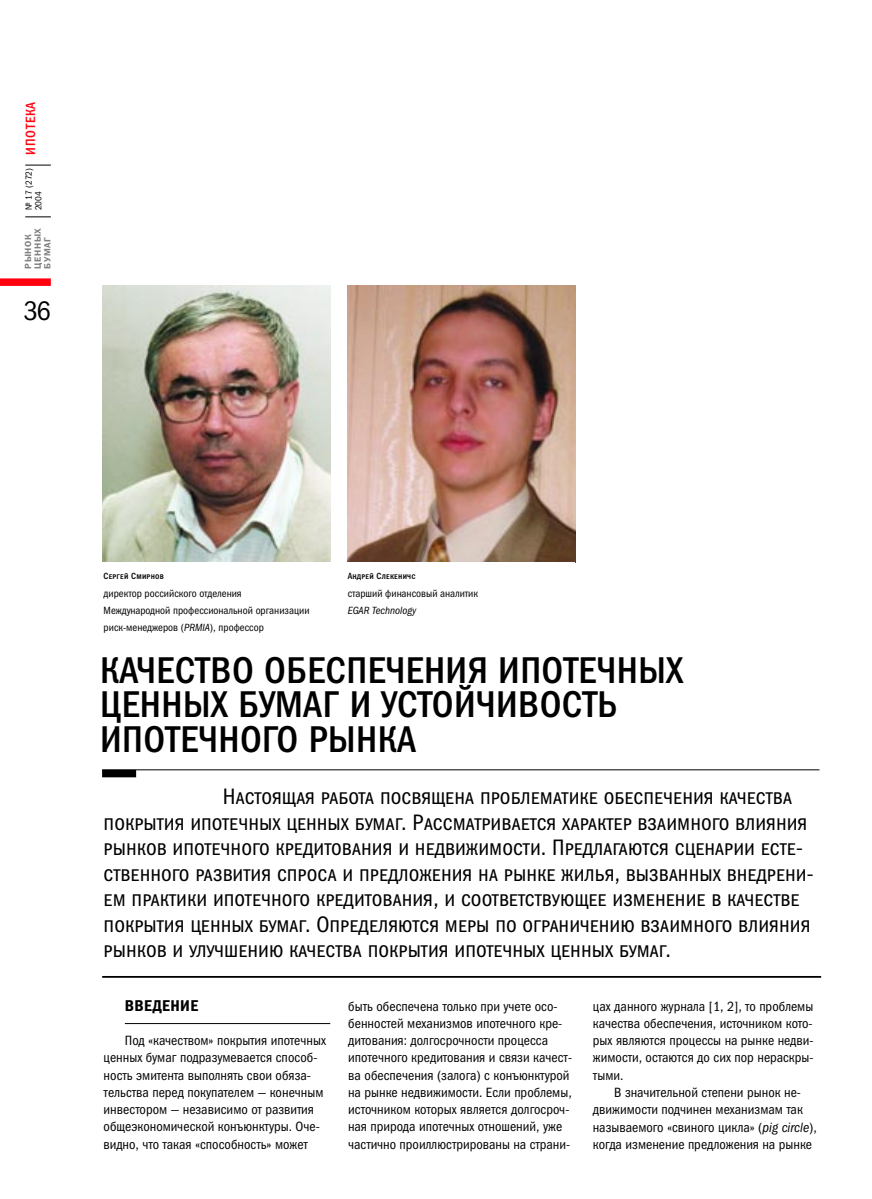
<style>
.page{position:relative;width:872px;height:1199px;background:#fff}
.page>*{position:absolute;margin:0;border:0;box-sizing:border-box;transform-origin:0 0}
.t1{font:37.5px/34.5px "Franklin Gothic Medi Cond C";letter-spacing:.01em;color:#000}
.t2{font:27px "Franklin Gothic Book Cond C";color:#000}
.t3{font:22.5px/25.5px "Franklin Gothic Book Cond SCC";color:#000}
.t4{font:15.75px "Franklin Gothic Demi Cond C";letter-spacing:.025em;color:#000}
.t5{font:13.5px/17.2px "Franklin Gothic Book Cond C";color:#000}
.t6{font:13.5px "Franklin Gothic Medi Cond C";letter-spacing:.055em;color:#ff000f}
.t7{font:10.5px/17.2px "Franklin Gothic Book Cond C";color:#000}
.t8{font:italic 10.5px "Franklin Gothic Book Cond C";color:#000}
.t9{font:9px "Franklin Gothic Medi Cond SCC";letter-spacing:.025em;color:#000}
.t10{font:9px/9.8px "Franklin Gothic Demi C";letter-spacing:.06em;color:#808080}
.t11{font:9px/9.8px "Franklin Gothic Book Cond C";color:#000}
.s1{font-style:italic}
</style>
<div class="page">
<img style="left:347px;top:286px;width:228px;height:276px">
<div style="left:0;top:278px;width:51px;height:8px;background:#ff000f"></div>
<svg style="left:25px;top:217px;width:26px;height:1px"></svg>
<svg style="left:25px;top:165px;width:26px;height:1px"></svg>
<img style="left:102px;top:286px;width:228px;height:276px">
<hr style="left:125px;top:1023px;width:205px;height:1px;background:#000">
<hr style="left:102px;top:976px;width:719px;height:1px;background:#000">
<div style="left:102px;top:770px;width:34px;height:7px;background:#000"></div>
<hr style="left:102px;top:769px;width:717px;height:1px;background:#000">
<p class="t6" style="left:26px;top:154px;width:54px;rotate:-90deg">ИПОТЕКА</p>
<p class="t11" style="left:25px;top:210px;width:44px;rotate:-90deg">№ 17 (272)<br>2004</p>
<p class="t10" style="left:24px;top:269px;width:42px;rotate:-90deg">РЫНОК<br>ЦЕННЫХ<br>БУМАГ</p>
<h2 class="t2" style="left:24px;top:301px;width:29px">36</h2>
<p class="t9" style="left:104px;top:571px;width:62px">Сергей Смирнов</p>
<p class="t7" style="left:104px;top:585px;width:207px">директор российского отделения<br>Международной профессиональной организации риск-менеджеров (<span class="s1">PRMIA</span>), профессор</p>
<p class="t9" style="left:348px;top:571px;width:69px">Андрей Слекеничс</p>
<p class="t7" style="left:348px;top:585px;width:132px">старший финансовый аналитик</p>
<p class="t8" style="left:348px;top:606px;width:70px">EGAR Technology</p>
<h1 class="t1" style="left:100px;top:656px;width:584px">КАЧЕСТВО ОБЕСПЕЧЕНИЯ ИПОТЕЧНЫХ<br>ЦЕННЫХ БУМАГ И УСТОЙЧИВОСТЬ<br>ИПОТЕЧНОГО РЫНКА</h1>
<p class="t3" style="left:104px;top:783px;width:711px;text-indent:119px">Настоящая работа посвящена проблематике обеспечения качества покрытия ипотечных ценных бумаг. Рассматривается характер взаимного влияния рынков ипотечного кредитования и недвижимости. Предлагаются сценарии есте&shy;ственного развития спроса и предложения на рынке жилья, вызванных внедрени&shy;ем практики ипотечного кредитования, и соответствующее изменение в качестве покрытия ценных бумаг. Определяются меры по ограничению взаимного влияния рынков и улучшению качества покрытия ипотечных ценных бумаг.</p>
<p class="t4" style="left:125px;top:999px;width:75px">ВВЕДЕНИЕ</p>
<p class="t5" style="left:104px;top:1033px;width:224px;text-indent:21px">Под «качеством» покрытия ипотечных ценных бумаг подразумевается способ&shy;ность эмитента выполнять свои обяза&shy;тельства перед покупателем — конечным инвестором — независимо от развития общеэкономической конъюнктуры. Оче&shy;видно, что такая «способность» может</p>
<p class="t5" style="left:348px;top:998px;width:225px">быть обеспечена только при учете осо&shy;бенностей механизмов ипотечного кре&shy;дитования: долгосрочности процесса ипотечного кредитования и связи качест&shy;ва обеспечения (залога) с конъюнктурой на рынке недвижимости. Если проблемы, источником которых является долгосроч&shy;ная природа ипотечных отношений, уже частично проиллюстрированы на страни-</p>
<p class="t5" style="left:593px;top:998px;width:222px;text-align:justify">цах данного журнала [1, 2], то проблемы качества обеспечения, источником кото&shy;рых являются процессы на рынке недви&shy;жимости, остаются до сих пор нераскры&shy;тыми.</p>
<p class="t5" style="left:593px;top:1085px;width:225px;text-indent:21px">В значительной степени рынок не&shy;движимости подчинен механизмам так называемого «свиного цикла» (<span class="s1">pig circle</span>), когда изменение предложения на рынке</p>
</div>
